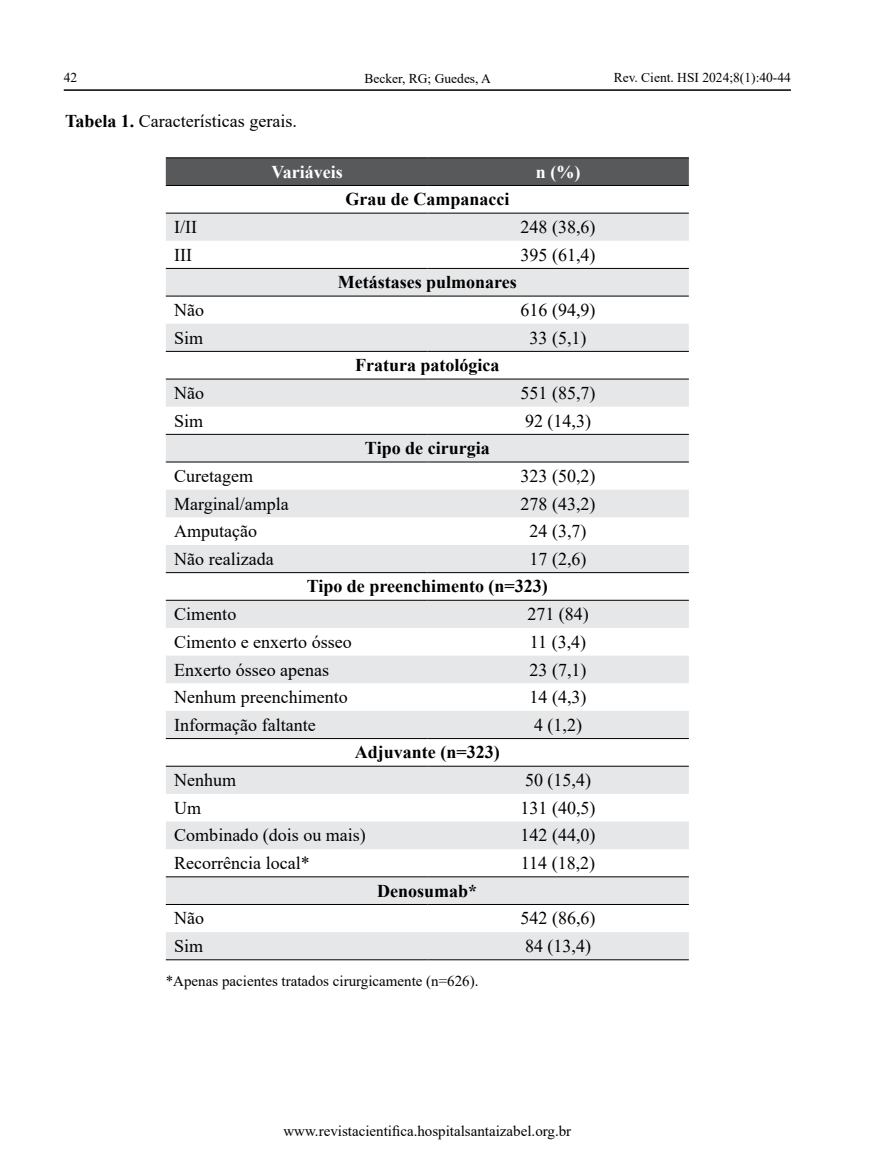
<style>
.page{position:relative;width:876px;height:1170px;background:#fff}
.page>*{position:absolute;margin:0;border:0;box-sizing:border-box;transform-origin:0 0}
.t1{font:18px "Times New Roman";color:#000}
.t2{font:700 18px "Times New Roman";color:#000}
.t3{font:700 18px "Times New Roman";color:#fff}
.t4{font:15px "Times New Roman";color:#000}
.t5{font:13.5px "Times New Roman";color:#000}
.s1{font-weight:700}
</style>
<div class="page">
<hr style="left:64px;top:89px;width:727px;height:2px;background:#000">
<div style="left:166px;top:158px;width:523px;height:27px;background:#58595b"></div>
<svg style="left:166px;top:214px;width:523px;height:745px;fill:#e6e7e8"></svg>
<hr style="left:166px;top:959px;width:261px;height:1px;background:#000">
<hr style="left:427px;top:959px;width:262px;height:1px;background:#000">
<hr style="left:166px;top:157px;width:261px;height:1px;background:#000">
<hr style="left:427px;top:157px;width:262px;height:1px;background:#000">
<hr style="left:166px;top:185px;width:261px;height:1px;background:#000">
<hr style="left:427px;top:185px;width:262px;height:1px;background:#000">
<hr style="left:166px;top:213px;width:261px;height:1px;background:#000">
<hr style="left:427px;top:213px;width:262px;height:1px;background:#000">
<hr style="left:166px;top:268px;width:261px;height:1px;background:#000">
<hr style="left:427px;top:268px;width:262px;height:1px;background:#000">
<hr style="left:166px;top:296px;width:261px;height:1px;background:#000">
<hr style="left:427px;top:296px;width:262px;height:1px;background:#000">
<hr style="left:166px;top:351px;width:261px;height:1px;background:#000">
<hr style="left:427px;top:351px;width:262px;height:1px;background:#000">
<hr style="left:166px;top:378px;width:261px;height:1px;background:#000">
<hr style="left:427px;top:378px;width:262px;height:1px;background:#000">
<hr style="left:166px;top:434px;width:261px;height:1px;background:#000">
<hr style="left:427px;top:434px;width:262px;height:1px;background:#000">
<hr style="left:166px;top:461px;width:261px;height:1px;background:#000">
<hr style="left:427px;top:461px;width:262px;height:1px;background:#000">
<hr style="left:166px;top:572px;width:261px;height:1px;background:#000">
<hr style="left:427px;top:572px;width:262px;height:1px;background:#000">
<hr style="left:166px;top:600px;width:261px;height:1px;background:#000">
<hr style="left:427px;top:600px;width:262px;height:1px;background:#000">
<hr style="left:166px;top:738px;width:261px;height:1px;background:#000">
<hr style="left:427px;top:738px;width:262px;height:1px;background:#000">
<hr style="left:166px;top:765px;width:261px;height:1px;background:#000">
<hr style="left:427px;top:765px;width:262px;height:1px;background:#000">
<hr style="left:166px;top:876px;width:261px;height:1px;background:#000">
<hr style="left:427px;top:876px;width:262px;height:1px;background:#000">
<hr style="left:166px;top:904px;width:261px;height:1px;background:#000">
<hr style="left:427px;top:904px;width:262px;height:1px;background:#000">
<p class="t5" style="left:64px;top:68px;width:15px">42</p>
<p class="t5" style="left:614px;top:68px;width:179px">Rev. Cient. HSI 2024;8(1):40-44</p>
<p class="t5" style="left:364px;top:68px;width:128px">Becker, RG; Guedes, A</p>
<p class="t1" style="left:65px;top:109px;width:233px"><span class="s1">Tabela 1.</span> Características gerais.</p>
<p class="t3" style="left:272px;top:159px;width:73px">Variáveis</p>
<p class="t3" style="left:536px;top:159px;width:46px">n (%)</p>
<p class="t2" style="left:345px;top:186px;width:165px">Grau de Campanacci</p>
<p class="t1" style="left:174px;top:214px;width:24px">I/II</p>
<p class="t1" style="left:521px;top:214px;width:76px">248 (38,6)</p>
<p class="t1" style="left:174px;top:242px;width:19px">III</p>
<p class="t1" style="left:521px;top:242px;width:76px">395 (61,4)</p>
<p class="t2" style="left:338px;top:269px;width:181px">Metástases pulmonares</p>
<p class="t1" style="left:174px;top:297px;width:31px">Não</p>
<p class="t1" style="left:521px;top:297px;width:76px">616 (94,9)</p>
<p class="t1" style="left:174px;top:325px;width:31px">Sim</p>
<p class="t1" style="left:530px;top:325px;width:58px">33 (5,1)</p>
<p class="t2" style="left:355px;top:352px;width:146px">Fratura patológica</p>
<p class="t1" style="left:174px;top:380px;width:31px">Não</p>
<p class="t1" style="left:521px;top:380px;width:76px">551 (85,7)</p>
<p class="t1" style="left:174px;top:408px;width:31px">Sim</p>
<p class="t1" style="left:525px;top:408px;width:67px">92 (14,3)</p>
<p class="t2" style="left:365px;top:435px;width:126px">Tipo de cirurgia</p>
<p class="t1" style="left:174px;top:463px;width:80px">Curetagem</p>
<p class="t1" style="left:521px;top:463px;width:76px">323 (50,2)</p>
<p class="t1" style="left:174px;top:491px;width:116px">Marginal/ampla</p>
<p class="t1" style="left:521px;top:491px;width:76px">278 (43,2)</p>
<p class="t1" style="left:174px;top:518px;width:84px">Amputação</p>
<p class="t1" style="left:530px;top:518px;width:58px">24 (3,7)</p>
<p class="t1" style="left:174px;top:546px;width:101px">Não realizada</p>
<p class="t1" style="left:530px;top:546px;width:58px">17 (2,6)</p>
<p class="t2" style="left:307px;top:573px;width:243px">Tipo de preenchimento (n=323)</p>
<p class="t1" style="left:174px;top:601px;width:64px">Cimento</p>
<p class="t1" style="left:527px;top:601px;width:63px">271 (84)</p>
<p class="t1" style="left:174px;top:629px;width:179px">Cimento e enxerto ósseo</p>
<p class="t1" style="left:530px;top:629px;width:58px">11 (3,4)</p>
<p class="t1" style="left:174px;top:656px;width:156px">Enxerto ósseo apenas</p>
<p class="t1" style="left:530px;top:656px;width:58px">23 (7,1)</p>
<p class="t1" style="left:174px;top:684px;width:175px">Nenhum preenchimento</p>
<p class="t1" style="left:530px;top:684px;width:58px">14 (4,3)</p>
<p class="t1" style="left:174px;top:712px;width:143px">Informação faltante</p>
<p class="t1" style="left:534px;top:712px;width:49px">4 (1,2)</p>
<p class="t2" style="left:355px;top:739px;width:146px">Adjuvante (n=323)</p>
<p class="t1" style="left:174px;top:767px;width:63px">Nenhum</p>
<p class="t1" style="left:525px;top:767px;width:67px">50 (15,4)</p>
<p class="t1" style="left:174px;top:795px;width:28px">Um</p>
<p class="t1" style="left:521px;top:795px;width:76px">131 (40,5)</p>
<p class="t1" style="left:174px;top:822px;width:193px">Combinado (dois ou mais)</p>
<p class="t1" style="left:521px;top:822px;width:76px">142 (44,0)</p>
<p class="t1" style="left:174px;top:850px;width:137px">Recorrência local*</p>
<p class="t1" style="left:521px;top:850px;width:76px">114 (18,2)</p>
<p class="t2" style="left:377px;top:877px;width:102px">Denosumab*</p>
<p class="t1" style="left:174px;top:905px;width:31px">Não</p>
<p class="t1" style="left:521px;top:905px;width:76px">542 (86,6)</p>
<p class="t1" style="left:174px;top:933px;width:31px">Sim</p>
<p class="t1" style="left:525px;top:933px;width:67px">84 (13,4)</p>
<p class="t4" style="left:166px;top:969px;width:314px">*Apenas pacientes tratados cirurgicamente (n=626).</p>
<p class="t4" style="left:283px;top:1119px;width:289px">www.revistacientifica.hospitalsantaizabel.org.br</p>
</div>
